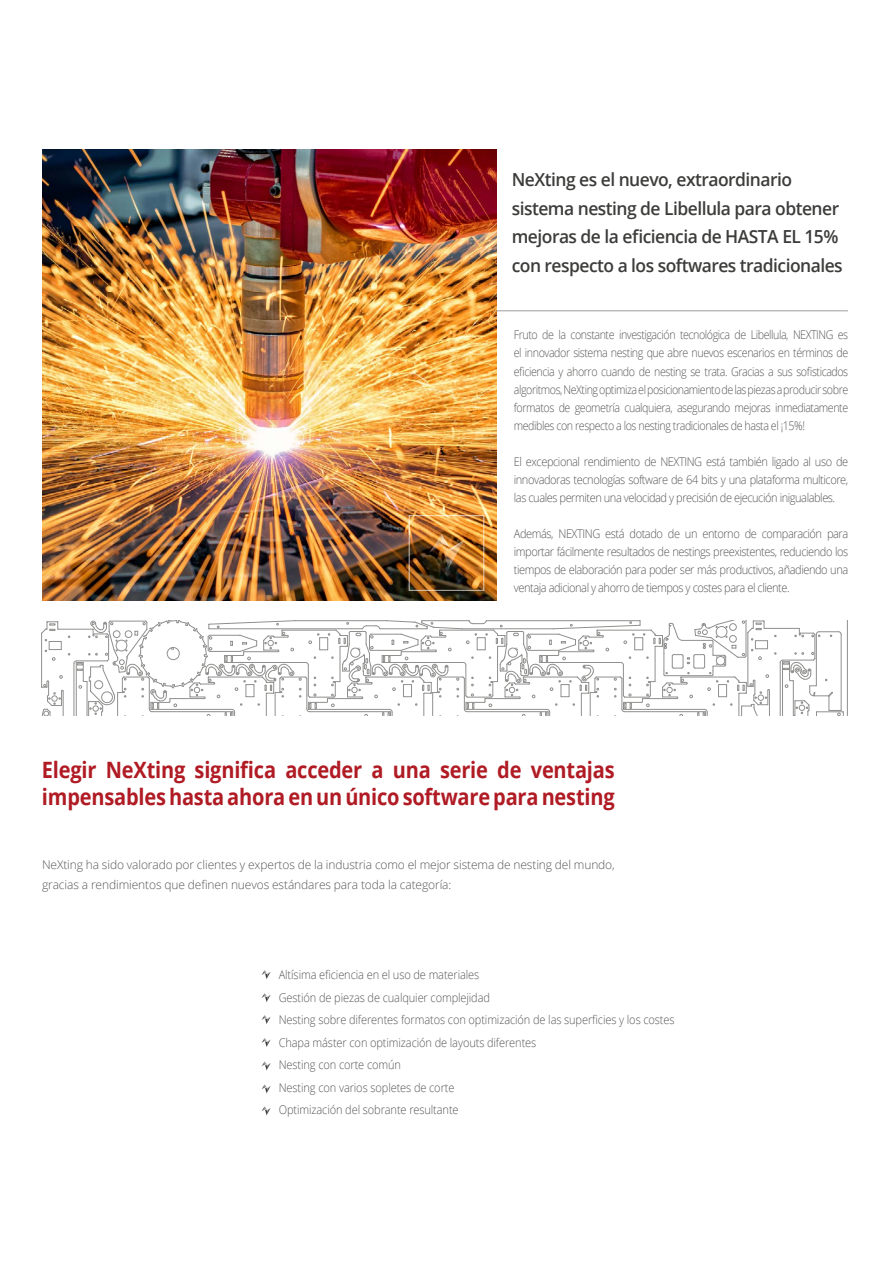
<style>
.page{position:relative;width:893px;height:1263px;background:#fff}
.page>*{position:absolute;margin:0;border:0;box-sizing:border-box;transform-origin:0 0}
.t1{font:700 22.5px/27px "Open Sans";letter-spacing:-.01em;color:#b01b24;scale:.89 1}
.t2{font:600 18px/28.5px "Open Sans";letter-spacing:-.03em;color:#3c3c3b}
.t3{font:300 12px/22.5px "Open Sans";letter-spacing:-.01em;color:#575756;text-align:justify;scale:.92 1}
.t4{font:300 12px/18px "Open Sans";letter-spacing:-.01em;color:#575756;text-align:justify;scale:.89 1}
.t5{font:300 12px/19.5px "Open Sans";letter-spacing:-.01em;color:#575756}
</style>
<div class="page">
<hr style="left:397px;top:310px;width:451px;height:1px;background:#9d9d9c">
<img style="left:43px;top:149px;width:454px;height:451px">
<svg style="left:41px;top:620px;width:803px;height:96px"></svg>
<hr style="left:847px;top:620px;width:1px;height:95px;background:#1d1d1b">
<svg style="left:429px;top:534px;width:35px;height:35px"></svg>
<svg style="left:261px;top:970px;width:10px;height:9px"></svg>
<svg style="left:261px;top:993px;width:10px;height:9px"></svg>
<svg style="left:261px;top:1015px;width:10px;height:9px"></svg>
<svg style="left:261px;top:1061px;width:10px;height:9px"></svg>
<svg style="left:261px;top:1084px;width:10px;height:9px"></svg>
<svg style="left:261px;top:1106px;width:10px;height:9px"></svg>
<svg style="left:261px;top:1038px;width:10px;height:9px"></svg>
<h2 class="t2" style="left:512px;top:165px;width:332px">NeXting es el nuevo, extraordinario sistema nesting de Libellula para obtener mejoras de la eficiencia de HASTA EL 15% con respecto a los softwares tradicionales</h2>
<p class="t4" style="left:514px;top:326px;width:377px">Fruto de la constante investigación tecnológica de Libellula, NEXTING es el innovador sistema nesting que abre nuevos escenarios en términos de eficiencia y ahorro cuando de nesting se trata. Gracias a sus sofisticados algoritmos, NeXting optimiza el posicionamiento de las piezas a producir sobre formatos de geometría cualquiera, asegurando mejoras inmediatamente medibles con respecto a los nesting tradicionales de hasta el ¡15%!</p>
<p class="t3" style="left:514px;top:452px;width:365px;line-height:18px">El excepcional rendimiento de NEXTING está también ligado al uso de innovadoras tecnologías software de 64 bits y una plataforma multicore, las cuales permiten una velocidad y precisión de ejecución inigualables.</p>
<p class="t3" style="left:514px;top:524px;width:365px;line-height:18px">Además, NEXTING está dotado de un entorno de comparación para importar fácilmente resultados de nestings preexistentes, reduciendo los tiempos de elaboración para poder ser más productivos, añadiendo una ventaja adicional y ahorro de tiempos y costes para el cliente.</p>
<h1 class="t1" style="left:42px;top:756px;width:645px">Elegir NeXting significa acceder a una serie de ventajas impensables hasta ahora en un único software para nesting</h1>
<p class="t5" style="left:42px;top:855px;width:574px">NeXting ha sido valorado por clientes y expertos de la industria como el mejor sistema de nesting del mundo, gracias a rendimientos que definen nuevos estándares para toda la categoría:</p>
<p class="t3" style="left:279px;top:963px;width:432px;text-align:left">Altísima eficiencia en el uso de materiales<br>Gestión de piezas de cualquier complejidad<br>Nesting sobre diferentes formatos con optimización de las superficies y los costes Chapa máster con optimización de layouts diferentes<br>Nesting con corte común<br>Nesting con varios sopletes de corte<br>Optimización del sobrante resultante</p>
</div>
